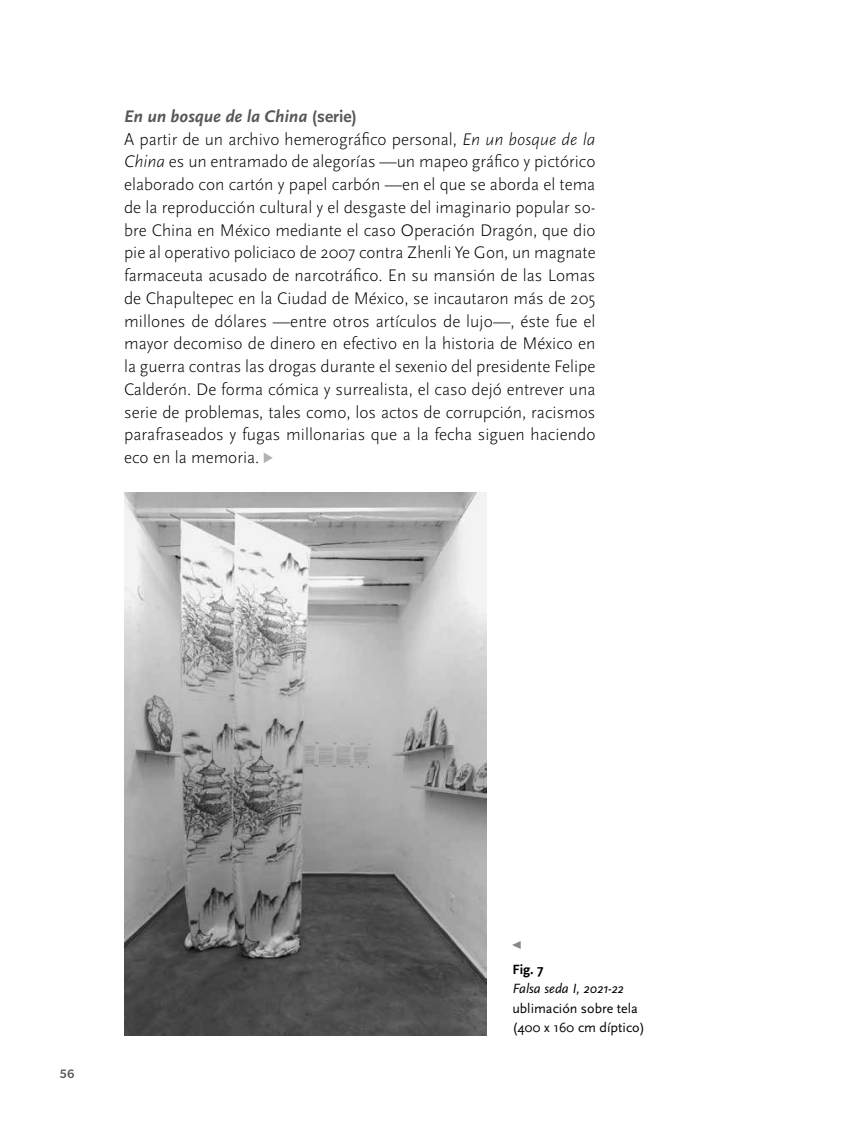
<style>
.page{position:relative;width:844px;height:1141px;background:#fff}
.page>*{position:absolute;margin:0;border:0;box-sizing:border-box;transform-origin:0 0}
.t1{font:300 17.5px/22.8px "Scala Sans Pro";color:#000}
.t2{font:14px/19.2px "Scala Sans Pro";color:#000}
.t3{font:italic 14px "Scala Sans Pro";color:#000}
.t4{font:700 14px "Scala Sans Pro";color:#000}
.t5{font:500 12.25px "Gibson";color:#575756}
.s1{font-weight:700;font-style:italic;color:#575756}
.s2{font-weight:700;color:#575756}
.s3{font-style:italic}
</style>
<div class="page">
<svg style="left:264px;top:453px;width:9px;height:10px"></svg>
<img style="left:124px;top:492px;width:362px;height:543px">
<svg style="left:512px;top:941px;width:8px;height:8px"></svg>
<p class="t1" style="left:124px;top:105px;width:473px"><span class="s1">En un bosque de la China</span> <span class="s2">(serie)<br></span>A partir de un archivo hemerográ!co personal, <span class="s3">En un bosque de la China</span> es un entramado de alegorías —un mapeo grá!co y pictórico elaborado con cartón y papel carbón —en el que se aborda el tema de la reproducción cultural y el desgaste del imaginario popular so&shy;bre China en México mediante el caso Operación Dragón, que dio pie al operativo policiaco de 2007 contra Zhenli Ye Gon, un magnate farmaceuta acusado de narcotrá!co. En su mansión de las Lomas de Chapultepec en la Ciudad de México, se incautaron más de 205 millones de dólares —entre otros artículos de lujo—, éste fue el mayor decomiso de dinero en efectivo en la historia de México en la guerra contras las drogas durante el sexenio del presidente Felipe Calderón. De forma cómica y surrealista, el caso dejó entrever una serie de problemas, tales como, los actos de corrupción, racismos parafraseados y fugas millonarias que a la fecha siguen haciendo eco en la memoria.</p>
<p class="t5" style="left:60px;top:1066px;width:16px">56</p>
<p class="t4" style="left:512px;top:961px;width:33px">Fig. 7</p>
<p class="t3" style="left:512px;top:981px;width:113px">Falsa seda I, 2021-22</p>
<p class="t2" style="left:512px;top:998px;width:134px">ublimación sobre tela (400 x 160 cm díptico)</p>
</div>
